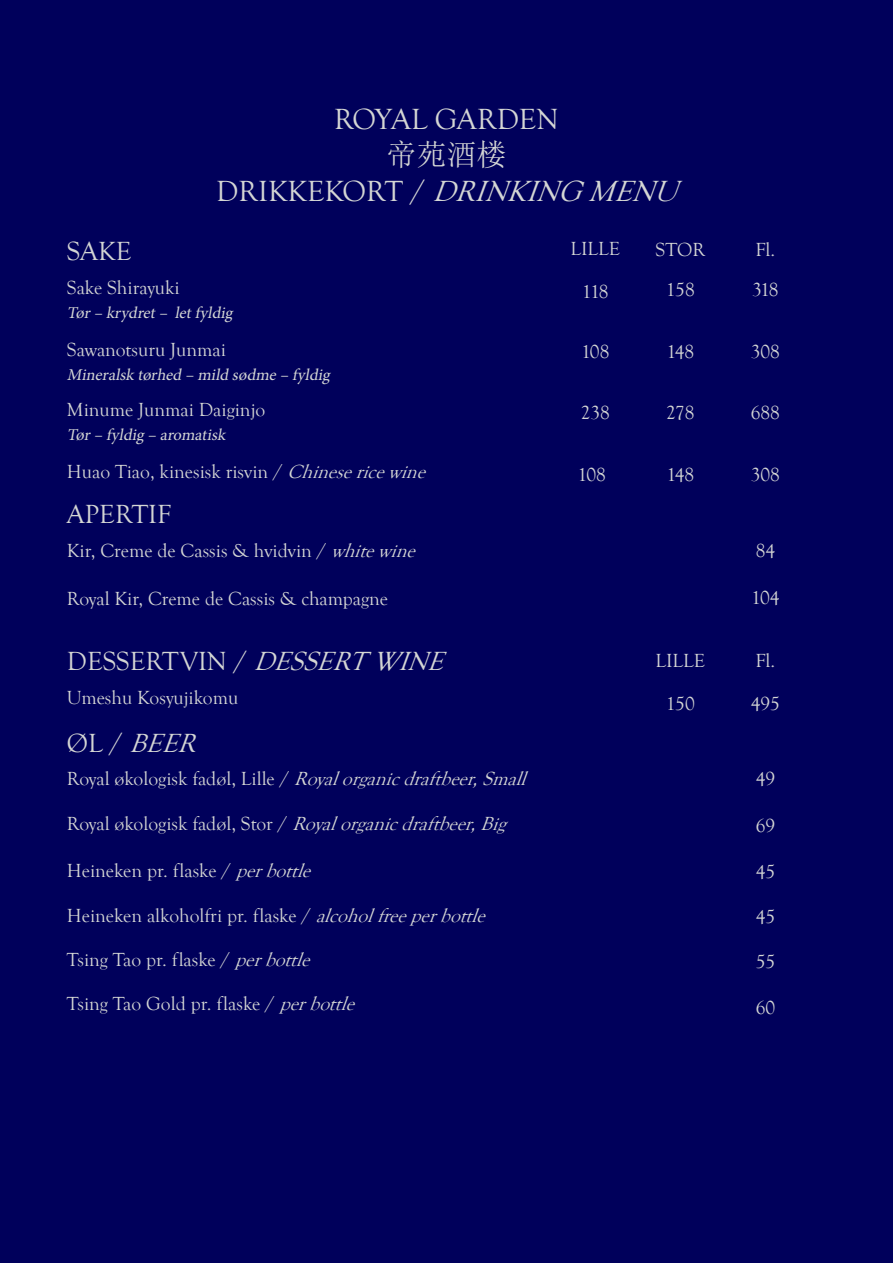
<style>
.page{position:relative;width:893px;height:1263px;background:#fff}
.page>*{position:absolute;margin:0;border:0;box-sizing:border-box;transform-origin:0 0}
.t1{font:italic 30px "Goudy Old Style T";color:#d4d6d4}
.t2{font:30px "Goudy Old Style T";color:#d4d6d4}
.t3{font:30px "Sim Sun";color:#d4d6d4}
.t4{font:27px "Goudy Old Style T";color:#d4d6d4}
.t5{font:italic 27px "Goudy Old Style T";color:#d4d6d4}
.t6{font:19.5px "Goudy Old Style T";color:#d4d6d4}
.t7{font:italic 19.5px "Goudy Old Style T";color:#d4d6d4}
.t8{font:italic 16.5px "Minion Pro";color:#d4d6d4}
.s1{font-style:normal}
.s2{font-style:italic}
</style>
<div class="page">
<div style="left:12px;top:0;width:881px;height:1263px;background:#00005b"></div>
<div style="left:0;top:0;width:12px;height:1263px;background:#00005b"></div>
<p class="t2" style="left:334px;top:103px;width:226px">ROYAL GARDEN</p>
<p class="t3" style="left:386px;top:139px;width:121px">帝苑酒楼</p>
<p class="t1" style="left:216px;top:175px;width:474px"><span class="s1">D R I K K E K O R T /</span> DRINKINGMENU</p>
<p class="t4" style="left:67px;top:237px;width:66px">SAKE</p>
<p class="t6" style="left:67px;top:277px;width:114px">Sake Shirayuki</p>
<p class="t8" style="left:67px;top:302px;width:171px">Tør– krydret– letfyldig</p>
<p class="t6" style="left:67px;top:339px;width:160px">Sawanotsuru Junmai</p>
<p class="t8" style="left:67px;top:363px;width:268px">Mineralsk tørhed – mild sødme– fyldig</p>
<p class="t6" style="left:67px;top:399px;width:200px">Minume Junmai Daiginjo</p>
<p class="t8" style="left:67px;top:424px;width:164px">Tør– fyldig – aromatisk</p>
<p class="t6" style="left:67px;top:461px;width:367px">Huao Tiao, kinesisk risvin / <span class="s2">Chinesericewine</span></p>
<p class="t4" style="left:67px;top:499px;width:106px">APERTIF</p>
<p class="t6" style="left:67px;top:540px;width:357px">Kir, Creme de Cassis &amp; hvidvin / <span class="s2">whitewine</span></p>
<p class="t6" style="left:67px;top:587px;width:323px">Royal Kir, Creme de Cassis &amp; champagne</p>
<p class="t4" style="left:67px;top:647px;width:388px">D E S S E R T V I N / <span class="s2">DESSERTWINE</span></p>
<p class="t6" style="left:67px;top:687px;width:173px">Umeshu Kosyujikomu</p>
<p class="t5" style="left:67px;top:728px;width:141px"><span class="s1">Ø L /</span> BEER</p>
<p class="t7" style="left:67px;top:768px;width:468px"><span class="s1">R o y a l ø k o l o g i s k f a d ø l , L i l l e /</span> Royalorganicdraftbeer,Small</p>
<p class="t6" style="left:67px;top:813px;width:448px">Royal økologisk fadøl, Stor / <span class="s2">Royalorganicdraftbeer,Big</span></p>
<p class="t6" style="left:67px;top:860px;width:252px">Heineken pr. flaske / <span class="s2">perbottle</span></p>
<p class="t6" style="left:67px;top:904px;width:427px">Heineken alkoholfri pr. flaske / <span class="s2">alcoholfreeperbottle</span></p>
<p class="t6" style="left:67px;top:949px;width:252px">Tsing Tao pr. flaske / <span class="s2">perbottle</span></p>
<p class="t6" style="left:67px;top:993px;width:296px">Tsing Tao Gold pr. flaske / <span class="s2">perbottle</span></p>
<p class="t6" style="left:570px;top:238px;width:51px">LILLE</p>
<p class="t6" style="left:656px;top:239px;width:51px">STOR</p>
<p class="t6" style="left:755px;top:239px;width:21px">Fl.</p>
<p class="t6" style="left:582px;top:281px;width:28px">118</p>
<p class="t6" style="left:666px;top:279px;width:30px">158</p>
<p class="t6" style="left:752px;top:279px;width:28px">318</p>
<p class="t6" style="left:581px;top:341px;width:30px">108</p>
<p class="t6" style="left:581px;top:402px;width:31px">238</p>
<p class="t6" style="left:666px;top:341px;width:29px">148</p>
<p class="t6" style="left:751px;top:341px;width:31px">308</p>
<p class="t6" style="left:666px;top:402px;width:30px">278</p>
<p class="t6" style="left:751px;top:402px;width:31px">688</p>
<p class="t6" style="left:577px;top:463px;width:30px">108</p>
<p class="t6" style="left:666px;top:463px;width:29px">148</p>
<p class="t6" style="left:751px;top:463px;width:31px">308</p>
<p class="t6" style="left:756px;top:540px;width:21px">84</p>
<p class="t6" style="left:751px;top:587px;width:30px">104</p>
<p class="t6" style="left:655px;top:650px;width:51px">LILLE</p>
<p class="t6" style="left:755px;top:650px;width:21px">Fl.</p>
<p class="t6" style="left:666px;top:692px;width:30px">150</p>
<p class="t6" style="left:751px;top:692px;width:31px">495</p>
<p class="t6" style="left:756px;top:768px;width:21px">49</p>
<p class="t6" style="left:756px;top:814px;width:21px">69</p>
<p class="t6" style="left:756px;top:861px;width:21px">45</p>
<p class="t6" style="left:756px;top:906px;width:21px">45</p>
<p class="t6" style="left:756px;top:950px;width:21px">55</p>
<p class="t6" style="left:756px;top:997px;width:21px">60</p>
</div>
